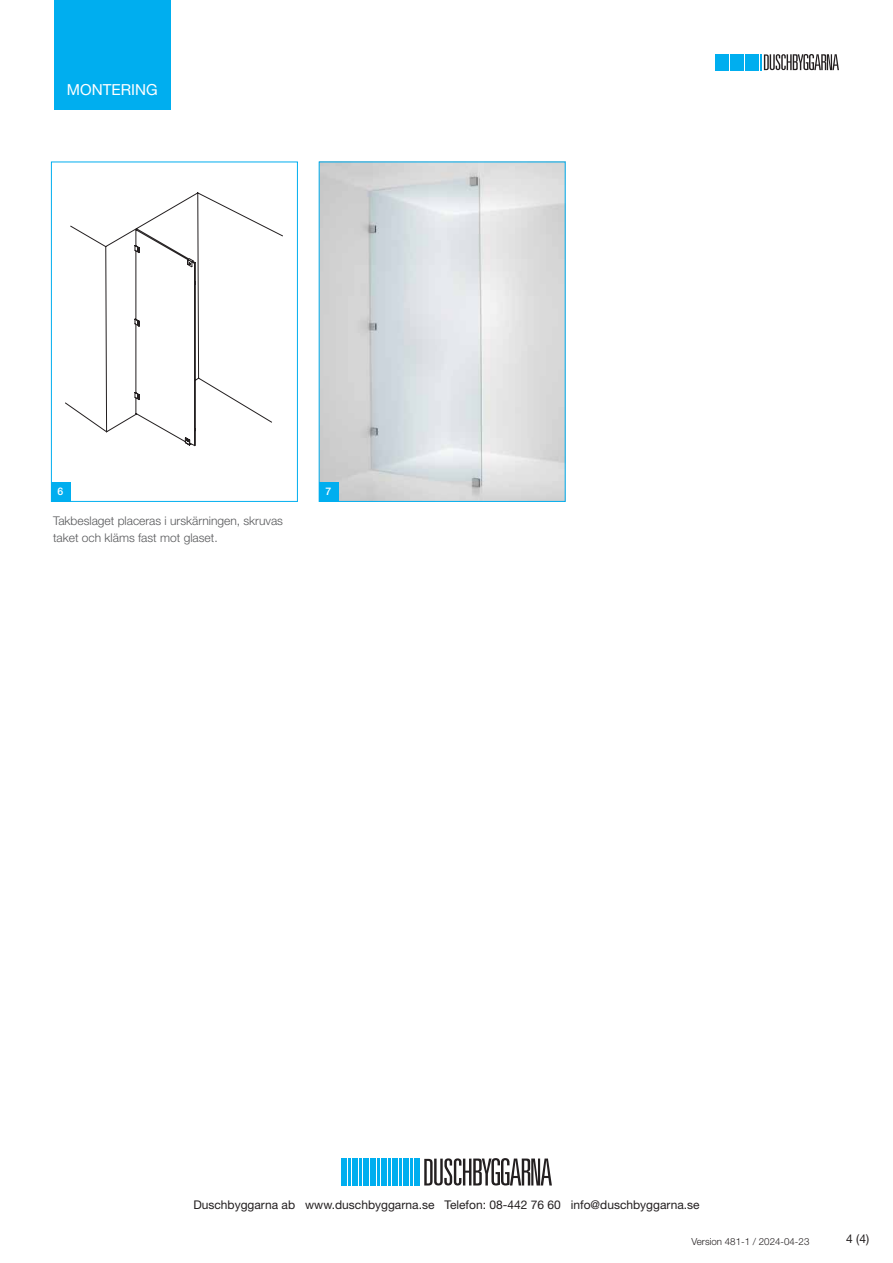
<style>
.page{position:relative;width:893px;height:1263px;background:#fff}
.page>*{position:absolute;margin:0;border:0;box-sizing:border-box;transform-origin:0 0}
.t1{font:15.15px "Helvetica Neue LT Std";color:#fff}
.t2{font:12px "Helvetica Neue LT Std";color:#231f20}
.t3{font:300 12px/16.5px "Helvetica Neue LT Std";color:#57585a}
.t4{font:500 10.5px "Helvetica Neue LT Std";color:#fff}
.t5{font:300 9.75px "Helvetica Neue LT Std";color:#231f20}
</style>
<div class="page">
<div style="left:54px;top:0;width:117px;height:109px;background:#00aeef"></div>
<svg style="left:715px;top:54px;width:124px;height:16px"></svg>
<div style="left:51px;top:162px;width:247px;height:340px;border:1px solid #00aeef"></div>
<div style="left:51px;top:482px;width:20px;height:20px;background:#00aeef"></div>
<svg style="left:65px;top:193px;width:218px;height:253px"></svg>
<svg style="left:70px;top:225px;width:37px;height:23px"></svg>
<svg style="left:134px;top:248px;width:61px;height:193px"></svg>
<img style="left:321px;top:164px;width:243px;height:336px">
<div style="left:319px;top:482px;width:20px;height:20px;background:#00aeef"></div>
<svg style="left:424px;top:1158px;width:128px;height:27px"></svg>
<hr style="left:341px;top:1158px;width:2px;height:27px;background:#00aeef">
<hr style="left:345px;top:1158px;width:2px;height:27px;background:#00aeef">
<hr style="left:348px;top:1158px;width:2px;height:27px;background:#00aeef">
<hr style="left:352px;top:1158px;width:2px;height:27px;background:#00aeef">
<hr style="left:356px;top:1158px;width:2px;height:27px;background:#00aeef">
<hr style="left:359px;top:1158px;width:2px;height:27px;background:#00aeef">
<hr style="left:363px;top:1158px;width:2px;height:27px;background:#00aeef">
<hr style="left:367px;top:1158px;width:2px;height:27px;background:#00aeef">
<hr style="left:370px;top:1158px;width:2px;height:27px;background:#00aeef">
<hr style="left:374px;top:1158px;width:2px;height:27px;background:#00aeef">
<hr style="left:378px;top:1158px;width:2px;height:27px;background:#00aeef">
<hr style="left:381px;top:1158px;width:2px;height:27px;background:#00aeef">
<hr style="left:385px;top:1158px;width:2px;height:27px;background:#00aeef">
<hr style="left:389px;top:1158px;width:2px;height:27px;background:#00aeef">
<hr style="left:392px;top:1158px;width:2px;height:27px;background:#00aeef">
<hr style="left:396px;top:1158px;width:2px;height:27px;background:#00aeef">
<hr style="left:399px;top:1158px;width:2px;height:27px;background:#00aeef">
<hr style="left:403px;top:1158px;width:2px;height:27px;background:#00aeef">
<hr style="left:407px;top:1158px;width:2px;height:27px;background:#00aeef">
<hr style="left:410px;top:1158px;width:2px;height:27px;background:#00aeef">
<hr style="left:414px;top:1158px;width:2px;height:27px;background:#00aeef">
<hr style="left:418px;top:1158px;width:2px;height:27px;background:#00aeef">
<p class="t1" style="left:67px;top:81px;width:92px">MONTERING</p>
<p class="t4" style="left:58px;top:485px;width:7px">6</p>
<p class="t4" style="left:325px;top:485px;width:7px">7</p>
<p class="t3" style="left:53px;top:512px;width:232px">Takbeslaget placeras i urskärningen, skruvas taket och kläms fast mot glaset.</p>
<p class="t2" style="left:193px;top:1197px;width:508px">Duschbyggarna ab www.duschbyggarna.se Telefon: 08-442 76 60 info@duschbyggarna.se</p>
<p class="t5" style="left:692px;top:1235px;width:119px">Version 481-1 / 2024-04-23</p>
<p class="t2" style="left:846px;top:1231px;width:24px">4 (4)</p>
</div>
